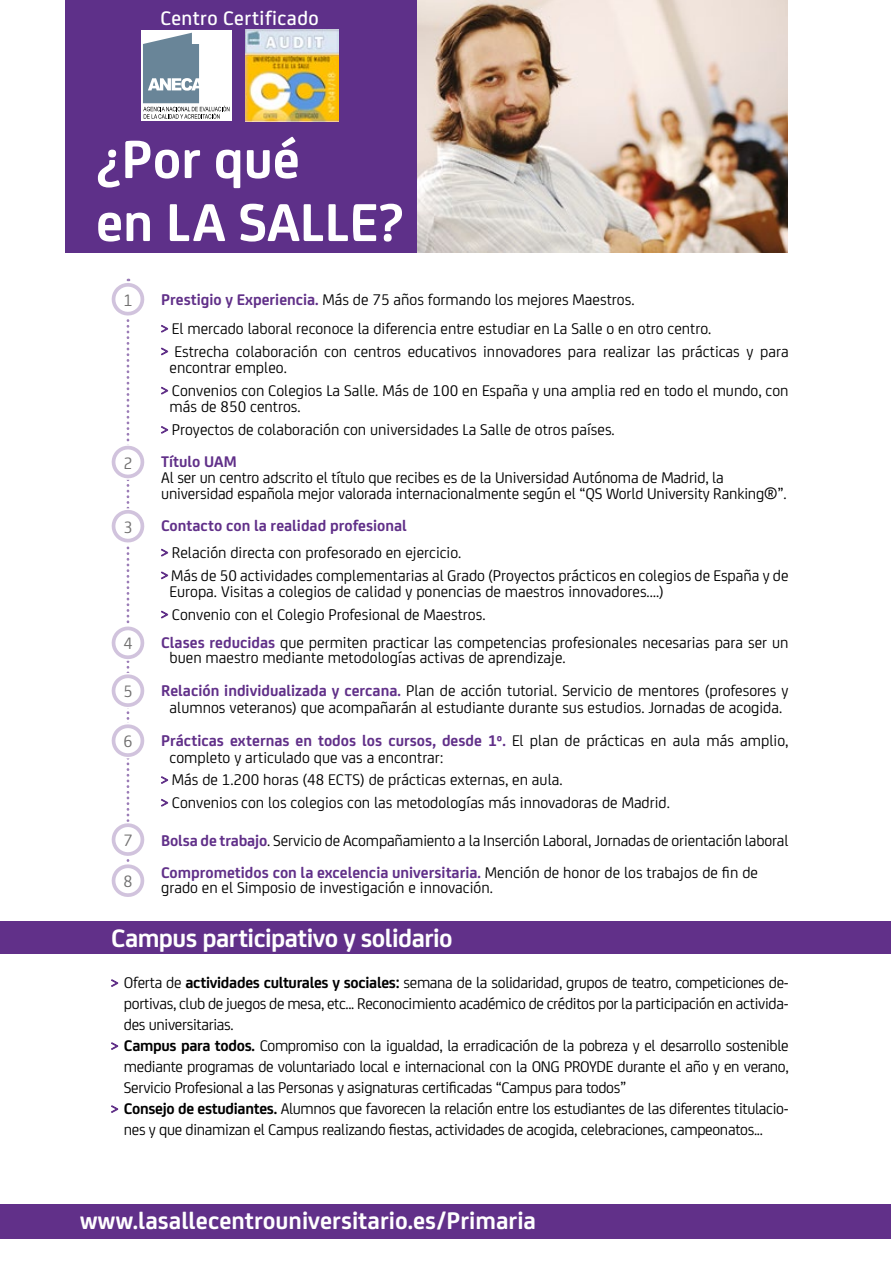
<style>
.page{position:relative;width:891px;height:1263px;background:#fff}
.page>*{position:absolute;margin:0;border:0;box-sizing:border-box;transform-origin:0 0}
.t1{font:700 57px/63px "Bankia";color:#fff}
.t2{font:700 27px "Bankia";letter-spacing:-.02em;color:#fff}
.t3{font:700 25.5px "Bankia";color:#fff}
.t4{font:500 21px "Bankia";letter-spacing:.02em;color:#fff}
.t5{font:17.7px "Bankia";color:#706f6f}
.t6{font:16.5px/16.5px "Bankia";color:#000}
.t7{font:16.5px/21px "Bankia";letter-spacing:-.02em;color:#000}
.t8{font:700 16.5px "Bankia";color:#613089}
.s1{font-weight:700;color:#613089}
.s2{font-weight:700}
</style>
<div class="page">
<div style="left:0;top:1204px;width:891px;height:34px;background:#613089"></div>
<img style="left:416px;top:0;width:371px;height:252px">
<div style="left:65px;top:0;width:351px;height:252px;background:#5e3089"></div>
<div style="left:0;top:921px;width:891px;height:33px;background:#613089"></div>
<svg style="left:161px;top:324px;width:8px;height:9px"></svg>
<svg style="left:161px;top:347px;width:8px;height:9px"></svg>
<svg style="left:161px;top:386px;width:8px;height:9px"></svg>
<svg style="left:161px;top:426px;width:8px;height:8px"></svg>
<svg style="left:161px;top:548px;width:8px;height:9px"></svg>
<svg style="left:161px;top:571px;width:8px;height:9px"></svg>
<svg style="left:161px;top:610px;width:8px;height:9px"></svg>
<svg style="left:161px;top:776px;width:8px;height:8px"></svg>
<svg style="left:161px;top:798px;width:8px;height:9px"></svg>
<svg style="left:111px;top:979px;width:8px;height:8px"></svg>
<svg style="left:111px;top:1042px;width:8px;height:8px"></svg>
<svg style="left:111px;top:1105px;width:8px;height:8px"></svg>
<img style="left:246px;top:29px;width:92px;height:93px">
<div style="left:141px;top:30px;width:91px;height:91px;background:#fff"></div>
<svg style="left:143px;top:33px;width:86px;height:86px"></svg>
<svg style="left:111px;top:279px;width:34px;height:618px"></svg>
<p class="t4" style="left:160px;top:3px;width:160px">Centro Certificado</p>
<h1 class="t1" style="left:96px;top:124px;width:309px">¿Por qué<br>en LA SALLE?</h1>
<p class="t5" style="left:123px;top:287px;width:11px">1</p>
<p class="t5" style="left:123px;top:450px;width:11px">2</p>
<p class="t5" style="left:123px;top:514px;width:11px">3</p>
<p class="t5" style="left:123px;top:631px;width:11px">4</p>
<p class="t5" style="left:123px;top:679px;width:11px">5</p>
<p class="t5" style="left:123px;top:729px;width:11px">6</p>
<p class="t5" style="left:123px;top:828px;width:11px">7</p>
<p class="t5" style="left:123px;top:869px;width:11px">8</p>
<p class="t6" style="left:172px;top:284px;width:541px;line-height:29.1px;text-indent:-11px"><span class="s1">Prestigio y Experiencia.</span> Más de 75 años formando los mejores Maestros.<br>El mercado laboral reconoce la diferencia entre estudiar en La Salle o en otro centro.</p>
<p class="t6" style="left:170px;top:342px;width:620px">Estrecha colaboración con centros educativos innovadores para realizar las prácticas y para encontrar empleo.</p>
<p class="t6" style="left:170px;top:381px;width:620px">Convenios con Colegios La Salle. Más de 100 en España y una amplia red en todo el mundo, con más de 850 centros.</p>
<p class="t6" style="left:172px;top:420px;width:444px">Proyectos de colaboración con universidades La Salle de otros países.</p>
<p class="t8" style="left:161px;top:449px;width:77px">Título UAM</p>
<p class="t6" style="left:161px;top:469px;width:627px;line-height:15.9px">Al ser un centro adscrito el título que recibes es de la Universidad Autónoma de Madrid, la universidad española mejor valorada internacionalmente según el “QS World University Ranking®”.</p>
<p class="t8" style="left:161px;top:513px;width:247px">Contacto con la realidad profesional</p>
<p class="t6" style="left:171px;top:540px;width:619px;line-height:22.6px">Relación directa con profesorado en ejercicio.<br>Más de 50 actividades complementarias al Grado (Proyectos prácticos en colegios de España y de</p>
<p class="t6" style="left:170px;top:579px;width:496px;line-height:22.6px">Europa. Visitas a colegios de calidad y ponencias de maestros innovadores.…)<br>Convenio con el Colegio Profesional de Maestros.</p>
<p class="t6" style="left:170px;top:634px;width:620px;line-height:15px;text-indent:-8px"><span class="s1">Clases reducidas</span> que permiten practicar las competencias profesionales necesarias para ser un buen maestro mediante metodologías activas de aprendizaje.</p>
<p class="t6" style="left:161px;top:681px;width:629px;text-align:center"><span class="s1">Relación individualizada y cercana.</span> Plan de acción tutorial. Servicio de mentores (profesores y alumnos veteranos) que acompañarán al estudiante durante sus estudios. Jornadas de acogida.</p>
<p class="t6" style="left:170px;top:731px;width:620px;text-indent:-8px"><span class="s1">Prácticas externas en todos los cursos, desde 1º.</span> El plan de prácticas en aula más amplio, completo y articulado que vas a encontrar:</p>
<p class="t6" style="left:172px;top:767px;width:499px;line-height:22.6px">Más de 1.200 horas (48 ECTS) de prácticas externas, en aula.<br>Convenios con los colegios con las metodologías más innovadoras de Madrid.</p>
<p class="t6" style="left:161px;top:823px;width:629px;line-height:32px"><span class="s1">Bolsa de trabajo</span>. Servicio de Acompañamiento a la Inserción Laboral, Jornadas de orientación laboral<br><span class="s1">Comprometidos con la excelencia universitaria.</span> Mención de honor de los trabajos de fin de</p>
<p class="t6" style="left:161px;top:878px;width:333px">grado en el Simposio de investigación e innovación.</p>
<h2 class="t2" style="left:111px;top:917px;width:343px">Campus participativo y solidario</h2>
<p class="t7" style="left:124px;top:971px;width:666px">Oferta de <span class="s2">actividades culturales y sociales:</span> semana de la solidaridad, grupos de teatro, competiciones de&shy;portivas, club de juegos de mesa, etc... Reconocimiento académico de créditos por la participación en activida&shy;des universitarias.<br><span class="s2">Campus para todos.</span> Compromiso con la igualdad, la erradicación de la pobreza y el desarrollo sostenible mediante programas de voluntariado local e internacional con la ONG PROYDE durante el año y en verano, Servicio Profesional a las Personas y asignaturas certificadas “Campus para todos”<br><span class="s2">Consejo de estudiantes.</span> Alumnos que favorecen la relación entre los estudiantes de las diferentes titulacio&shy;nes y que dinamizan el Campus realizando fiestas, actividades de acogida, celebraciones, campeonatos...</p>
<h3 class="t3" style="left:80px;top:1202px;width:457px">www.lasallecentrouniversitario.es/Primaria</h3>
</div>
